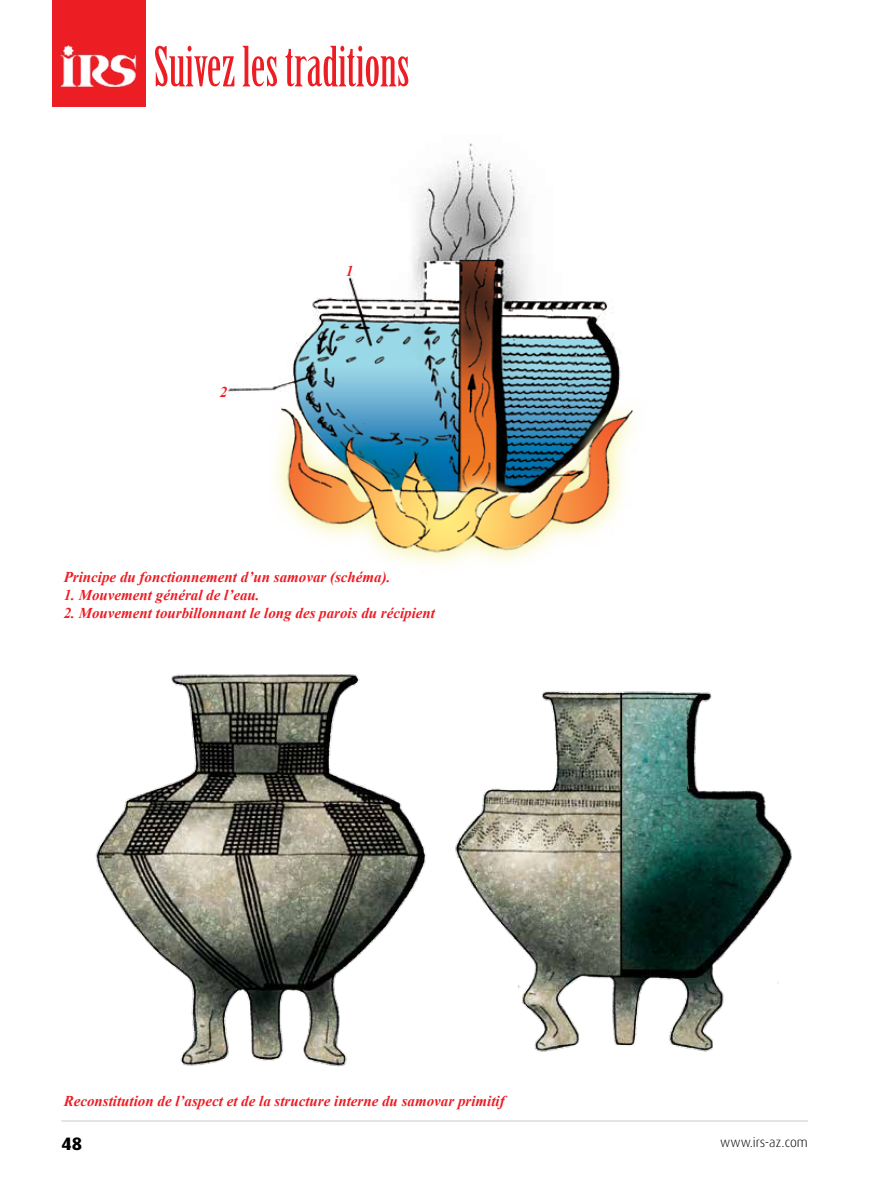
<style>
.page{position:relative;width:893px;height:1191px;background:#fff}
.page>*{position:absolute;margin:0;border:0;box-sizing:border-box;transform-origin:0 0}
.t1{font:54.15px "Birch Std";color:#ed1d24}
.t2{font:800 18px "Dax Pro";color:#000}
.t3{font:italic 700 15px "Times New Roman";color:#ed1d24}
.t4{font:300 13.5px "Dax Pro";color:#000}
</style>
<div class="page">
<img style="left:95px;top:674px;width:697px;height:393px">
<img style="left:227px;top:142px;width:407px;height:423px">
<div style="left:52px;top:0;width:94px;height:106px;background:#ed1d24"></div>
<img style="left:60px;top:45px;width:77px;height:41px">
<h1 class="t1" style="left:154px;top:36px;width:258px">Suivez les traditions</h1>
<p class="t3" style="left:220px;top:381px;width:9px">2</p>
<p class="t3" style="left:346px;top:260px;width:9px">1</p>
<p class="t3" style="left:64px;top:566px;width:328px">Principe du fonctionnement d’un samovar (schéma).</p>
<p class="t3" style="left:64px;top:584px;width:197px">1. Mouvement général de l’eau.</p>
<p class="t3" style="left:64px;top:602px;width:373px">2. Mouvement tourbillonnant le long des parois du récipient</p>
<p class="t3" style="left:64px;top:1090px;width:442px">Reconstitution de l’aspect et de la structure interne du samovar primitif</p>
<p class="t2" style="left:62px;top:1131px;width:22px">48</p>
<p class="t4" style="left:720px;top:1133px;width:89px">www.irs-az.com</p>
</div>
